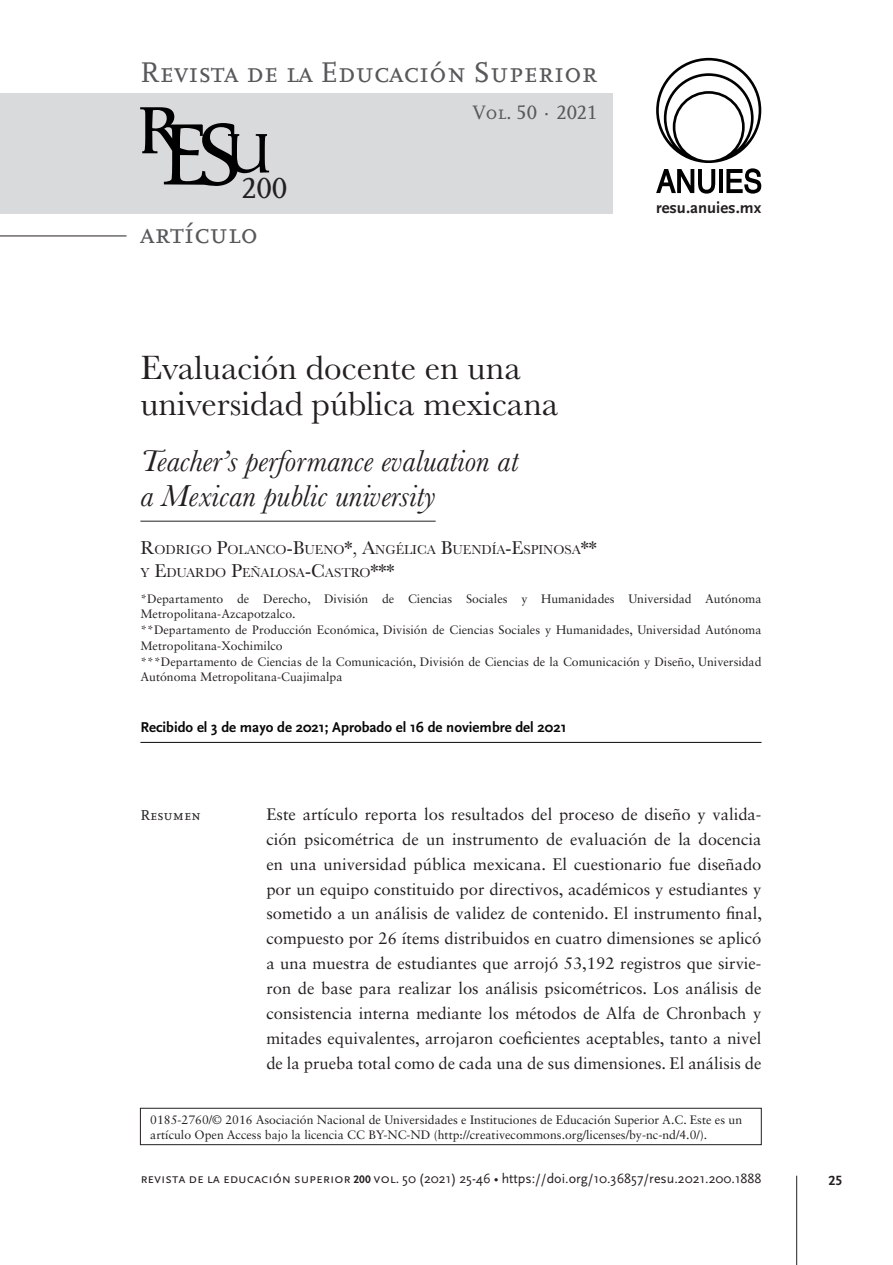
<style>
.page{position:relative;width:893px;height:1265px;background:#fff}
.page>*{position:absolute;margin:0;border:0;box-sizing:border-box;transform-origin:0 0}
.TITULO_original{font:35px/36.8px "Baskerville";color:#231f20}
.TITULO_traducido{font:italic 31.5px/35px "Baskerville";color:#231f20}
.t1{font:30.45px "Scala Caps";color:#231f20}
.t2{font:29.75px "Scala Caps";color:#57585a}
.t3{font:20.3px "Scala Caps";color:#57585a}
.TEXTO_PORTADILLA_1{font:16.62px/24.8px "Sabon LT Std";color:#231f20;text-align:justify}
.t4{font:700 16.62px "Scala Sans";color:#231f20}
.TEXTO_PORTADILLA_1-2{font:15.05px "Scala Caps";color:#231f20}
.recibido_aceptado{font:700 14.88px "Scala Sans";color:#080808}
.t5{font:14px "Scala Sans Regular SC";color:#231f20}
.t6{font:14px "Scala Sans Bold SC";color:#231f20}
.AUTOR{font:13.47px/23.1px "Baskerville";color:#231f20}
.Afiliacion_Autores{font:12.25px/15.8px "Sabon LT Std";color:#231f20}
.s1{font-size:19.25px}
.s2{font-family:"Scala Sans Bold SC";font-size:11.38px}
.s3{font-family:"Scala Sans"}
</style>
<div class="page">
<div style="left:0;top:93px;width:613px;height:120px;background:#d9dadc"></div>
<div style="left:140px;top:1108px;width:621px;height:37px;border:1px solid #231f20"></div>
<svg style="left:140px;top:107px;width:129px;height:79px"></svg>
<svg style="left:656px;top:58px;width:105px;height:136px"></svg>
<hr style="left:796px;top:1176px;width:1px;height:89px;background:#231f20">
<hr style="left:0;top:236px;width:126px;height:1px;background:#231f20">
<hr style="left:140px;top:521px;width:296px;height:1px;background:#231f20">
<hr style="left:140px;top:742px;width:621px;height:1px;background:#080808">
<h3 class="t2" style="left:140px;top:56px;width:459px">Revista de la Educación Superior</h3>
<h3 class="t1" style="left:241px;top:172px;width:47px">200</h3>
<h3 class="t2" style="left:140px;top:217px;width:119px">artículo</h3>
<p class="t3" style="left:472px;top:101px;width:126px">Vol. 50 · 2021</p>
<p class="t4" style="left:656px;top:199px;width:107px">resu.anuies.mx</p>
<p class="TITULO_original" style="left:140px;top:350px;width:419px">Evaluación docente en una universidad pública mexicana</p>
<p class="TITULO_traducido" style="left:140px;top:443px;width:379px">Teacher’s performance evaluation at a Mexican public university</p>
<p class="AUTOR" style="left:140px;top:538px;width:458px"><span class="s1">R</span>ODRIGO <span class="s1">P</span>OLANCO<span class="s1">-B</span>UENO<span class="s1">*, A</span>NGÉLICA <span class="s1">B</span>UENDÍA<span class="s1">-E</span>SPINOSA<span class="s1">**<br></span>Y <span class="s1">E</span>DUARDO <span class="s1">P</span>EÑALOSA<span class="s1">-C</span> ASTRO<span class="s1">***</span></p>
<p class="Afiliacion_Autores" style="left:140px;top:590px;width:623px">*Departamento de Derecho, División de Ciencias Sociales y Humanidades Universidad Autónoma<br>Metropolitana-Azcapotzalco.</p>
<p class="Afiliacion_Autores" style="left:140px;top:622px;width:623px">**Departamento de Producción Económica, División de Ciencias Sociales y Humanidades, Universidad Autónoma<br>Metropolitana-Xochimilco</p>
<p class="Afiliacion_Autores" style="left:140px;top:653px;width:623px">***Departamento de Ciencias de la Comunicación, División de Ciencias de la Comunicación y Diseño, Universidad<br>Autónoma Metropolitana-Cuajimalpa</p>
<p class="recibido_aceptado" style="left:140px;top:719px;width:428px">Recibido el 3 de mayo de 2021; Aprobado el 16 de noviembre del 2021</p>
<p class="TEXTO_PORTADILLA_1-2" style="left:140px;top:807px;width:62px">Resumen</p>
<p class="TEXTO_PORTADILLA_1" style="left:266px;top:802px;width:497px">Este artículo reporta los resultados del proceso de diseño y valida&shy;ción psicométrica de un instrumento de evaluación de la docencia en una universidad pública mexicana. El cuestionario fue diseñado por un equipo constituido por directivos, académicos y estudiantes y sometido a un análisis de validez de contenido. El instrumento final, compuesto por 26 ítems distribuidos en cuatro dimensiones se aplicó a una muestra de estudiantes que arrojó 53,192 registros que sirvie&shy;ron de base para realizar los análisis psicométricos. Los análisis de consistencia interna mediante los métodos de Alfa de Chronbach y mitades equivalentes, arrojaron coeficientes aceptables, tanto a nivel de la prueba total como de cada una de sus dimensiones. El análisis de</p>
<p class="Afiliacion_Autores" style="left:150px;top:1112px;width:593px;line-height:14.7px">0185-2760/© 2016 Asociación Nacional de Universidades e Instituciones de Educación Superior A.C. Este es un artículo Open Access bajo la licencia CC BY-NC-ND (http://creativecommons.org/licenses/by-nc-nd/4.0/).</p>
<p class="t5" style="left:140px;top:1171px;width:623px">revista de la educación superior <span class="s2">200</span> vol. 50 (2021) 25-46 • <span class="s3">https://doi.org/10.36857/resu.2021.200.1888</span></p>
<p class="t6" style="left:828px;top:1173px;width:15px">25</p>
</div>
